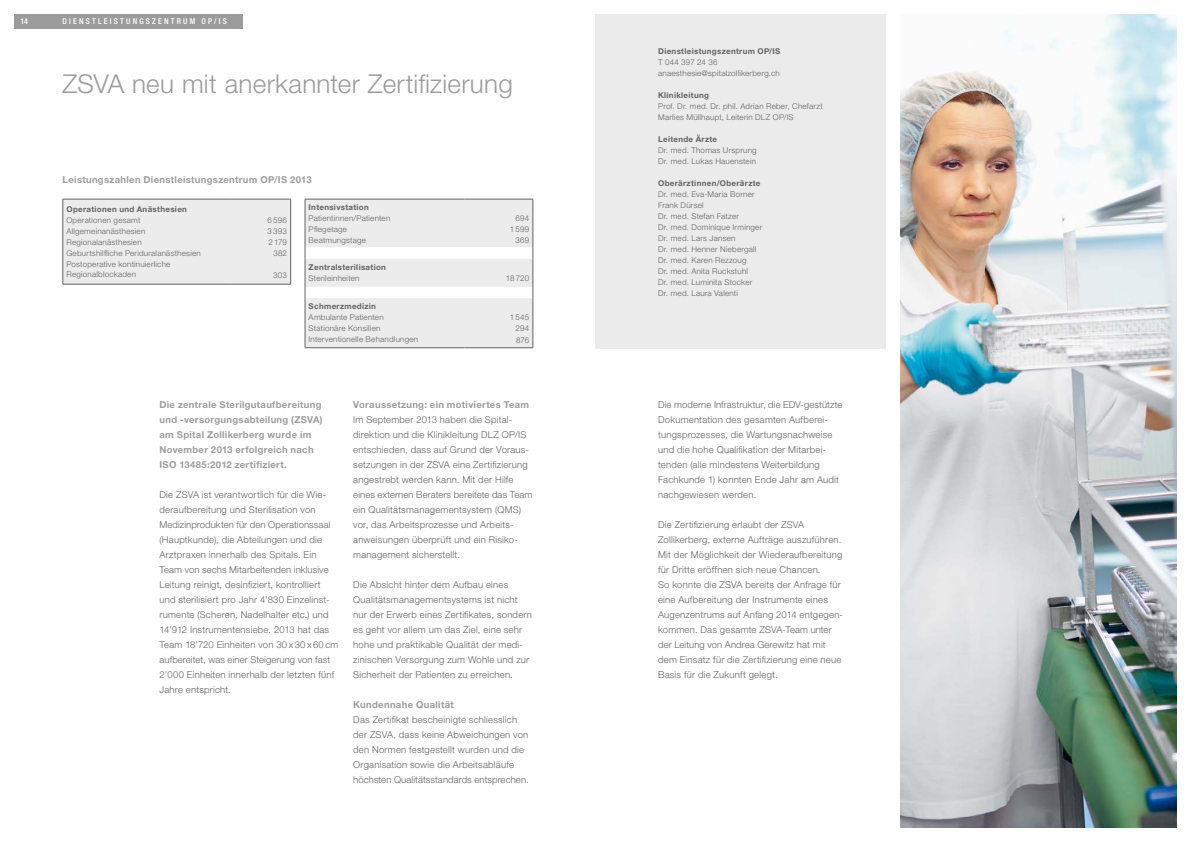
<style>
.page{position:relative;width:1191px;height:842px;background:#fff}
.page>*{position:absolute;margin:0;border:0;box-sizing:border-box;transform-origin:0 0}
.t1{font:300 26px "Helvetica Neue";letter-spacing:.01em;color:#9c9c9d}
.t2{font:300 9.5px/15px "Helvetica Neue";letter-spacing:.025em;color:#626261}
.t3{font:700 9.5px/15px "Helvetica Neue";letter-spacing:.03em;color:#9c9c9d}
.t4{font:300 8px/11px "Helvetica Neue";letter-spacing:.03em;color:#626261}
.t5{font:700 8px "Helvetica Neue";letter-spacing:.04em;color:#626261}
.t6{font:500 condensed 8px "Helvetica Neue";letter-spacing:.27em;color:#fff}
</style>
<div class="page">
<div style="left:14px;top:14px;width:228px;height:14px;background:#9c9c9d"></div>
<img style="left:900px;top:14px;width:276px;height:814px">
<div style="left:64px;top:200px;width:226px;height:84px;background:#ececec"></div>
<hr style="left:63px;top:199px;width:168px;height:1px;background:#626261">
<hr style="left:63px;top:199px;width:1px;height:85px;background:#626261">
<hr style="left:231px;top:199px;width:60px;height:1px;background:#626261">
<hr style="left:290px;top:199px;width:1px;height:85px;background:#626261">
<hr style="left:63px;top:284px;width:168px;height:1px;background:#626261">
<hr style="left:231px;top:284px;width:60px;height:1px;background:#626261">
<svg style="left:305px;top:200px;width:228px;height:148px"></svg>
<hr style="left:305px;top:298px;width:1px;height:50px;background:#626261">
<hr style="left:532px;top:298px;width:1px;height:50px;background:#626261">
<hr style="left:305px;top:348px;width:159px;height:1px;background:#626261">
<hr style="left:464px;top:348px;width:69px;height:1px;background:#626261">
<hr style="left:305px;top:199px;width:159px;height:1px;background:#626261">
<hr style="left:305px;top:199px;width:1px;height:48px;background:#626261">
<hr style="left:464px;top:199px;width:69px;height:1px;background:#626261">
<hr style="left:532px;top:199px;width:1px;height:48px;background:#626261">
<div style="left:595px;top:14px;width:291px;height:334px;background:#ebebeb"></div>
<p class="t6" style="left:21px;top:17px;width:9px">14</p>
<p class="t6" style="left:63px;top:17px;width:166px">DIENSTLEISTUNGSZENTRUM OP/IS</p>
<h1 class="t1" style="left:63px;top:68px;width:452px">ZSVA neu mit anerkannter Zertifizierung</h1>
<p class="t3" style="left:63px;top:172px;width:251px">Leistungszahlen Dienstleistungszentrum OP/IS 2013</p>
<p class="t5" style="left:66px;top:204px;width:122px">Operationen und Anästhesien</p>
<p class="t4" style="left:66px;top:215px;width:136px">Operationen gesamt<br>Allgemeinanästhesien<br>Regionalanästhesien<br>Geburtshilfliche Periduralanästhesien<br>Postoperative kontinuierliche</p>
<p class="t4" style="left:66px;top:269px;width:71px">Regionalblockaden</p>
<p class="t4" style="left:267px;top:214px;width:21px;text-align:right">6 596<br>3 393<br>2 179<br>382</p>
<p class="t4" style="left:273px;top:269px;width:15px">303</p>
<p class="t5" style="left:309px;top:202px;width:62px">Intensivstation</p>
<p class="t4" style="left:309px;top:212px;width:83px">Patientinnen/Patienten<br>Pflegetage<br>Beatmungstage</p>
<p class="t4" style="left:510px;top:212px;width:21px;text-align:right">694<br>1 599<br>369</p>
<p class="t5" style="left:309px;top:263px;width:79px">Zentralsterilisation</p>
<p class="t4" style="left:309px;top:273px;width:52px">Sterileinheiten</p>
<p class="t4" style="left:506px;top:273px;width:25px">18 720</p>
<p class="t5" style="left:309px;top:302px;width:69px">Schmerzmedizin</p>
<p class="t4" style="left:309px;top:312px;width:111px">Ambulante Patienten<br>Stationäre Konsilien<br>Interventionelle Behandlungen</p>
<p class="t4" style="left:515px;top:312px;width:15px;text-align:justify;text-indent:-6px">1 545<br>294<br>876</p>
<p class="t3" style="left:159px;top:397px;width:165px">Die zentrale Sterilgutaufbereitung und -versorgungsabteilung (ZSVA) am Spital Zollikerberg wurde im November 2013 erfolgreich nach ISO 13485:2012 zertifiziert.</p>
<p class="t2" style="left:159px;top:487px;width:180px">Die ZSVA ist verantwortlich für die Wie&shy;deraufbereitung und Sterilisation von Medizinprodukten für den Operationssaal (Hauptkunde), die Abteilungen und die Arztpraxen innerhalb des Spitals. Ein Team von sechs Mitarbeitenden inklusive Leitung reinigt, desinfiziert, kontrolliert und sterilisiert pro Jahr 4’830 Einzelinst&shy;rumente (Scheren, Nadelhalter etc.) und 14’912 Instrumentensiebe. 2013 hat das Team 18’720 Einheiten von 30 x 30 x 60 cm aufbereitet, was einer Steigerung von fast 2’000 Einheiten innerhalb der letzten fünf Jahre entspricht.</p>
<p class="t3" style="left:353px;top:397px;width:177px">Voraussetzung: ein motiviertes Team</p>
<p class="t2" style="left:353px;top:412px;width:181px">Im September 2013 haben die Spital&shy;direktion und die Klinikleitung DLZ OP/IS entschieden, dass auf Grund der Voraus&shy;setzungen in der ZSVA eine Zertifizierung angestrebt werden kann. Mit der Hilfe eines externen Beraters bereitete das Team ein Qualitätsmanagementsystem (QMS) vor, das Arbeitsprozesse und Arbeits&shy;anweisungen überprüft und ein Risiko&shy;management sicherstellt.</p>
<p class="t2" style="left:353px;top:577px;width:180px">Die Absicht hinter dem Aufbau eines Qualitätsmanagementsystems ist nicht nur der Erwerb eines Zertifikates, sondern es geht vor allem um das Ziel, eine sehr hohe und praktikable Qualität der medi&shy;zinischen Versorgung zum Wohle und zur Sicherheit der Patienten zu erreichen.</p>
<p class="t3" style="left:353px;top:697px;width:102px">Kundennahe Qualität</p>
<p class="t2" style="left:353px;top:712px;width:177px">Das Zertifikat bescheinigte schliesslich der ZSVA, dass keine Abweichungen von den Normen festgestellt wurden und die Organisation sowie die Arbeitsabläufe höchsten Qualitätsstandards entsprechen.</p>
<p class="t5" style="left:658px;top:47px;width:124px">Dienstleistungszentrum OP/IS</p>
<p class="t4" style="left:658px;top:57px;width:123px">T 044 397 24 36 anaesthesie@spitalzollikerberg.ch</p>
<p class="t5" style="left:658px;top:91px;width:52px">Klinikleitung</p>
<p class="t4" style="left:658px;top:101px;width:166px">Prof. Dr. med. Dr. phil. Adrian Reber, Chefarzt<br>Marlies Müllhaupt, Leiterin DLZ OP/IS</p>
<p class="t5" style="left:658px;top:135px;width:61px">Leitende Ärzte</p>
<p class="t4" style="left:658px;top:145px;width:100px">Dr. med. Thomas Ursprung<br>Dr. med. Lukas Hauenstein</p>
<p class="t5" style="left:658px;top:179px;width:104px">Oberärztinnen/Oberärzte</p>
<p class="t4" style="left:658px;top:189px;width:106px">Dr. med. Eva-Maria Borner<br>Frank Dürsel<br>Dr. med. Stefan Fatzer<br>Dr. med. Dominique Irminger<br>Dr. med. Lars Jansen<br>Dr. med. Henner Niebergall<br>Dr. med. Karen Rezzoug<br>Dr. med. Anita Ruckstuhl<br>Dr. med. Luminita Stocker<br>Dr. med. Laura Valenti</p>
<p class="t2" style="left:658px;top:397px;width:186px">Die moderne Infrastruktur, die EDV-gestützte Dokumentation des gesamten Aufberei&shy;tungsprozesses, die Wartungsnachweise und die hohe Qualifikation der Mitarbei&shy;tenden (alle mindestens Weiterbildung Fachkunde 1) konnten Ende Jahr am Audit nachgewiesen werden.</p>
<p class="t2" style="left:658px;top:517px;width:186px">Die Zertifizierung erlaubt der ZSVA Zollikerberg, externe Aufträge auszuführen.<br>Mit der Möglichkeit der Wiederaufbereitung für Dritte eröffnen sich neue Chancen.<br>So konnte die ZSVA bereits der Anfrage für eine Aufbereitung der Instrumente eines Augenzentrums auf Anfang 2014 entgegen&shy;kommen. Das gesamte ZSVA-Team unter der Leitung von Andrea Gerewitz hat mit dem Einsatz für die Zertifizierung eine neue Basis für die Zukunft gelegt.</p>
</div>
